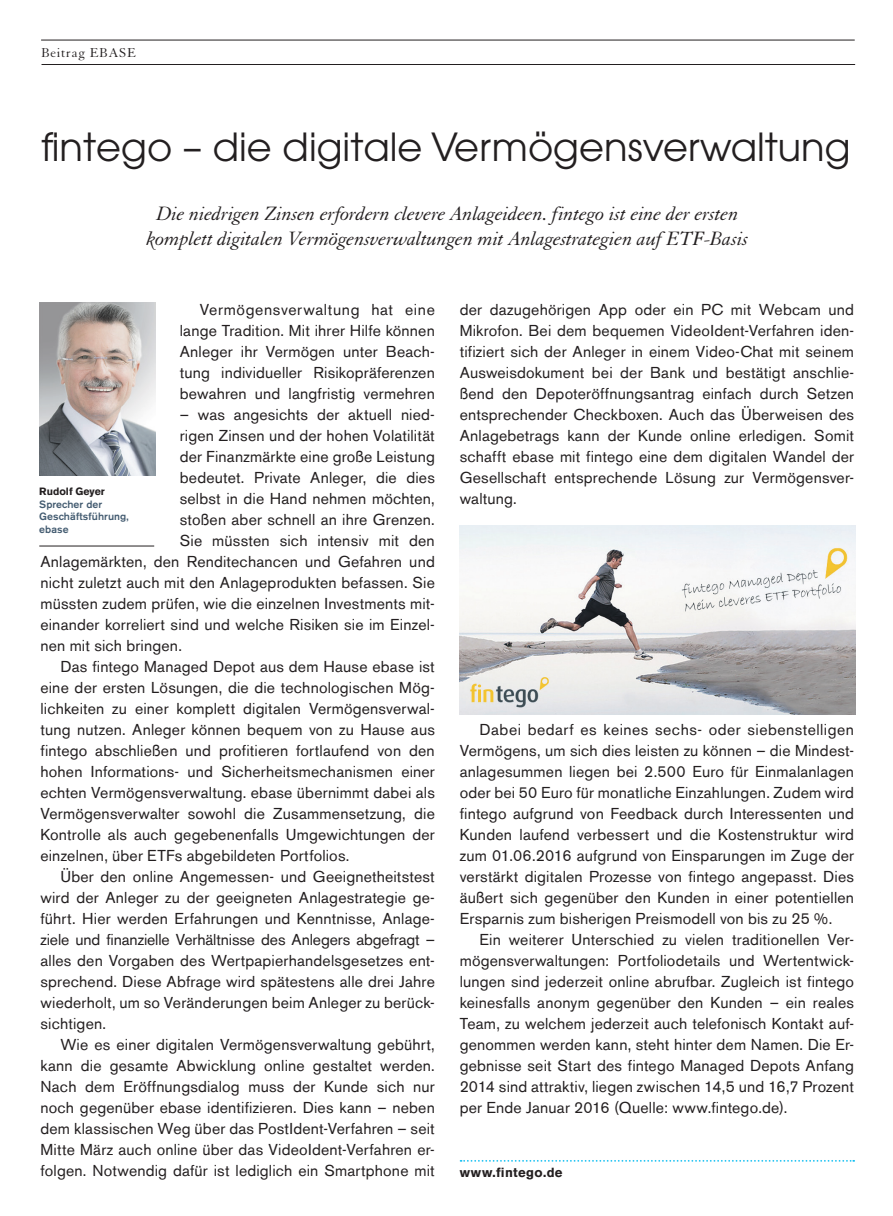
<style>
.page{position:relative;width:893px;height:1216px;background:#fff}
.page>*{position:absolute;margin:0;border:0;box-sizing:border-box;transform-origin:0 0}
.t1{font:38.5px "Avant Garde";color:#231f20}
.t2{font:italic 21px/24.5px "Granjon LT Std";letter-spacing:-.01em;color:#231f20;text-align:center}
.t3{font:15.75px/21px "Akzidenz Grotesk BE";letter-spacing:.01em;color:#231f20;text-align:justify}
.t4{font:14px "Granjon LT Std";letter-spacing:.05em;color:#231f20}
.t5{font:700 13.12px "Akzidenz Grotesk BE";letter-spacing:.025em;color:#231f20}
.t6{font:500 10.5px/12.6px "Akzidenz Grotesk BE";letter-spacing:.01em;color:#445c71}
.t7{font:700 10.5px "Akzidenz Grotesk BE";color:#231f20}
</style>
<div class="page">
<svg style="left:461px;top:1160px;width:393px;height:1px"></svg>
<hr style="left:41px;top:40px;width:814px;height:1px;background:#231f20">
<hr style="left:42px;top:64px;width:813px;height:1px;background:#231f20">
<img style="left:39px;top:302px;width:116px;height:173px">
<hr style="left:39px;top:545px;width:115px;height:1px;background:#231f20">
<img style="left:460px;top:526px;width:395px;height:188px">
<p class="t4" style="left:41px;top:45px;width:96px">BEITRAG EBASE</p>
<h1 class="t1" style="left:41px;top:124px;width:811px">fintego – die digitale Vermögensverwaltung</h1>
<h2 class="t2" style="left:147px;top:202px;width:603px">Die niedrigen Zinsen erfordern clevere Anlageideen. fintego ist eine der ersten komplett digitalen Vermögensverwaltungen mit Anlagestrategien auf ETF-Basis</h2>
<p class="t3" style="left:180px;top:299px;width:257px;text-indent:20px">Vermögensverwaltung hat eine lange Tradition. Mit ihrer Hilfe können Anleger ihr Vermögen unter Beach&shy;tung individueller Risikopräferenzen bewahren und langfristig vermehren</p>
<p class="t3" style="left:180px;top:404px;width:257px">– was angesichts der aktuell nied-</p>
<p class="t3" style="left:180px;top:425px;width:257px">rigen Zinsen und der hohen Volatilität</p>
<p class="t3" style="left:180px;top:446px;width:257px">der Finanzmärkte eine große Leistung</p>
<p class="t3" style="left:180px;top:467px;width:257px">bedeutet. Private Anleger, die dies</p>
<p class="t3" style="left:180px;top:488px;width:257px">selbst in die Hand nehmen möchten,</p>
<p class="t3" style="left:180px;top:509px;width:257px">stoßen aber schnell an ihre Grenzen.</p>
<p class="t3" style="left:180px;top:530px;width:257px">Sie müssten sich intensiv mit den</p>
<p class="t3" style="left:40px;top:551px;width:396px">Anlagemärkten, den Renditechancen und Gefahren und</p>
<p class="t3" style="left:40px;top:572px;width:396px">nicht zuletzt auch mit den Anlageprodukten befassen. Sie</p>
<p class="t3" style="left:40px;top:593px;width:396px">müssten zudem prüfen, wie die einzelnen Investments mit-</p>
<p class="t3" style="left:40px;top:614px;width:396px">einander korreliert sind und welche Risiken sie im Einzel-</p>
<p class="t3" style="left:40px;top:635px;width:143px">nen mit sich bringen.</p>
<p class="t3" style="left:60px;top:656px;width:376px">Das fintego Managed Depot aus dem Hause ebase ist</p>
<p class="t3" style="left:40px;top:677px;width:396px">eine der ersten Lösungen, die die technologischen Mög-</p>
<p class="t3" style="left:40px;top:698px;width:396px">lichkeiten zu einer komplett digitalen Vermögensverwal-</p>
<p class="t3" style="left:40px;top:719px;width:396px">tung nutzen. Anleger können bequem von zu Hause aus</p>
<p class="t3" style="left:40px;top:740px;width:396px">fintego abschließen und profitieren fortlaufend von den</p>
<p class="t3" style="left:40px;top:761px;width:396px">hohen Informations- und Sicherheitsmechanismen einer</p>
<p class="t3" style="left:40px;top:782px;width:396px">echten Vermögensverwaltung. ebase übernimmt dabei als</p>
<p class="t3" style="left:40px;top:803px;width:396px">Vermögensverwalter sowohl die Zusammensetzung, die</p>
<p class="t3" style="left:40px;top:824px;width:396px">Kontrolle als auch gegebenenfalls Umgewichtungen der</p>
<p class="t3" style="left:40px;top:845px;width:311px">einzelnen, über ETFs abgebildeten Portfolios.</p>
<p class="t3" style="left:60px;top:866px;width:376px">Über den online Angemessen- und Geeignetheitstest</p>
<p class="t3" style="left:40px;top:887px;width:396px">wird der Anleger zu der geeigneten Anlagestrategie ge-</p>
<p class="t3" style="left:40px;top:908px;width:396px">führt. Hier werden Erfahrungen und Kenntnisse, Anlage-</p>
<p class="t3" style="left:40px;top:929px;width:396px">ziele und finanzielle Verhältnisse des Anlegers abgefragt –</p>
<p class="t3" style="left:40px;top:950px;width:396px">alles den Vorgaben des Wertpapierhandelsgesetzes ent-</p>
<p class="t3" style="left:40px;top:971px;width:396px">sprechend. Diese Abfrage wird spätestens alle drei Jahre</p>
<p class="t3" style="left:40px;top:992px;width:396px">wiederholt, um so Veränderungen beim Anleger zu berück-</p>
<p class="t3" style="left:40px;top:1013px;width:67px">sichtigen.</p>
<p class="t3" style="left:60px;top:1034px;width:376px">Wie es einer digitalen Vermögensverwaltung gebührt,</p>
<p class="t3" style="left:40px;top:1055px;width:396px">kann die gesamte Abwicklung online gestaltet werden.</p>
<p class="t3" style="left:40px;top:1076px;width:396px">Nach dem Eröffnungsdialog muss der Kunde sich nur</p>
<p class="t3" style="left:40px;top:1097px;width:396px">noch gegenüber ebase identifizieren. Dies kann – neben</p>
<p class="t3" style="left:40px;top:1118px;width:396px">dem klassischen Weg über das PostIdent-Verfahren – seit</p>
<p class="t3" style="left:40px;top:1139px;width:396px">Mitte März auch online über das VideoIdent-Verfahren er-</p>
<p class="t3" style="left:40px;top:1160px;width:396px">folgen. Notwendig dafür ist lediglich ein Smartphone mit</p>
<p class="t7" style="left:39px;top:485px;width:67px">Rudolf Geyer</p>
<p class="t6" style="left:39px;top:497px;width:91px">Sprecher der<br>Geschäftsführung, ebase</p>
<p class="t3" style="left:460px;top:299px;width:396px">der dazugehörigen App oder ein PC mit Webcam und Mikrofon. Bei dem bequemen VideoIdent-Verfahren iden&shy;tifiziert sich der Anleger in einem Video-Chat mit seinem Ausweisdokument bei der Bank und bestätigt anschlie&shy;ßend den Depoteröffnungsantrag einfach durch Setzen entsprechender Checkboxen. Auch das Überweisen des Anlagebetrags kann der Kunde online erledigen. Somit schafft ebase mit fintego eine dem digitalen Wandel der Gesellschaft entsprechende Lösung zur Vermögensver&shy;waltung.</p>
<p class="t3" style="left:460px;top:719px;width:396px;text-indent:20px">Dabei bedarf es keines sechs- oder siebenstelligen Vermögens, um sich dies leisten zu können – die Mindest&shy;anlagesummen liegen bei 2.500 Euro für Einmalanlagen oder bei 50 Euro für monatliche Einzahlungen. Zudem wird fintego aufgrund von Feedback durch Interessenten und Kunden laufend verbessert und die Kostenstruktur wird zum 01.06.2016 aufgrund von Einsparungen im Zuge der verstärkt digitalen Prozesse von fintego angepasst. Dies äußert sich gegenüber den Kunden in einer potentiellen Ersparnis zum bisherigen Preismodell von bis zu 25 %.</p>
<p class="t3" style="left:460px;top:929px;width:396px;text-indent:20px">Ein weiterer Unterschied zu vielen traditionellen Ver&shy;mögensverwaltungen: Portfoliodetails und Wertentwick&shy;lungen sind jederzeit online abrufbar. Zugleich ist fintego keinesfalls anonym gegenüber den Kunden – ein reales Team, zu welchem jederzeit auch telefonisch Kontakt auf&shy;genommen werden kann, steht hinter dem Namen. Die Er&shy;gebnisse seit Start des fintego Managed Depots Anfang 2014 sind attraktiv, liegen zwischen 14,5 und 16,7 Prozent per Ende Januar 2016 (Quelle: www.fintego.de).</p>
<p class="t5" style="left:460px;top:1164px;width:104px">www.fintego.de</p>
</div>
